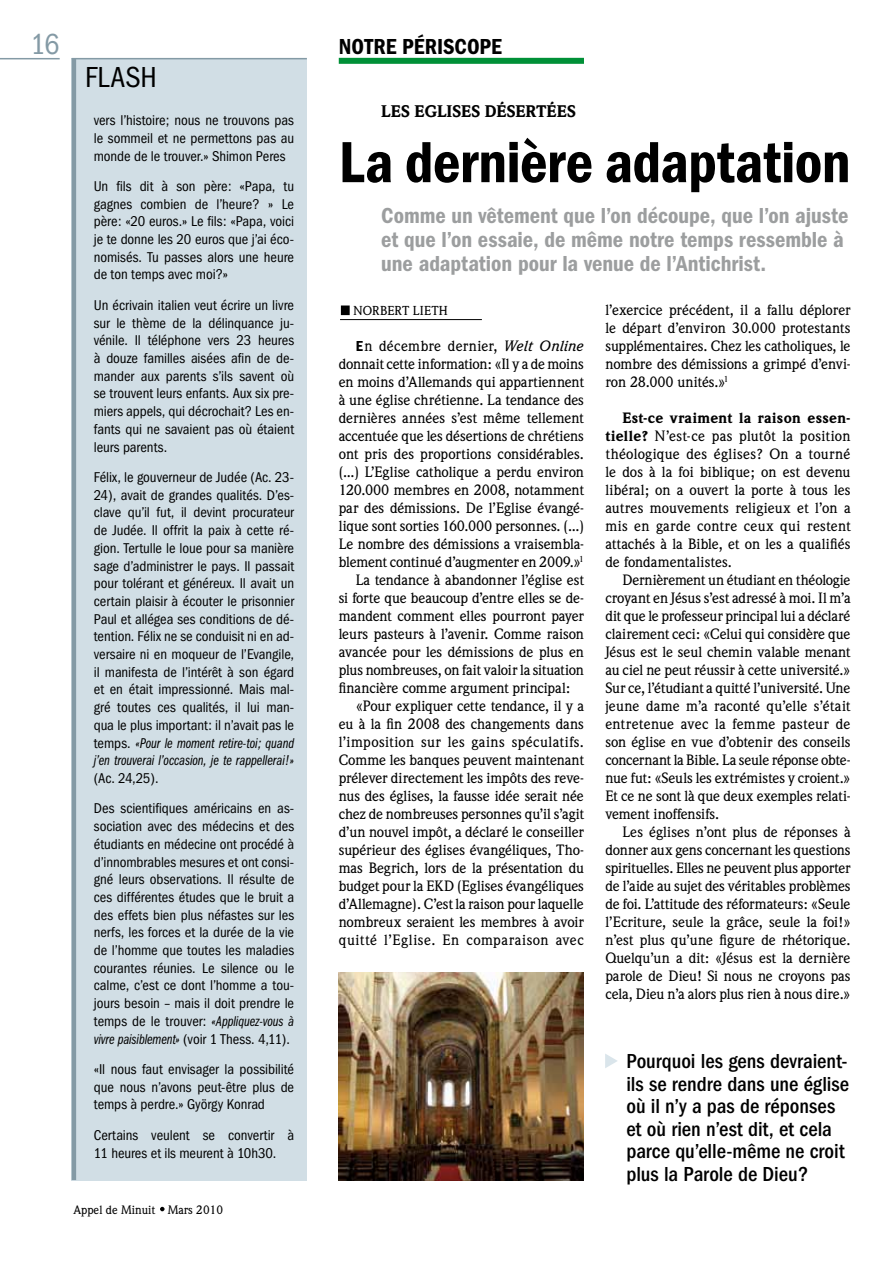
<style>
.page{position:relative;width:893px;height:1263px;background:#fff}
.page>*{position:absolute;margin:0;border:0;box-sizing:border-box;transform-origin:0 0}
.t1{font:600 condensed 60px "Franklin Gothic";letter-spacing:-.01em;color:#000}
.t2{font:condensed 30px "Franklin Gothic";letter-spacing:.025em;color:#000}
.t3{font:condensed 30px "Franklin Gothic";color:#849aa5}
.t4{font:600 condensed 22.5px/24px "Franklin Gothic";color:#9c9e9f}
.t5{font:600 condensed 22.5px "Franklin Gothic";letter-spacing:.005em;color:#000}
.t6{font:500 condensed 21px/22.5px "Franklin Gothic";color:#000}
.t7{font:900 16.5px "Weidemann";letter-spacing:.005em;color:#000}
.t8{font:500 14.7px/18px "Weidemann";color:#000;text-align:justify}
.t9{font:condensed 14.7px/17.7px "Franklin Gothic";letter-spacing:-.005em;color:#000;text-align:justify}
.t10{font:14.7px/17.7px "Franklin Gothic Book Cmpr Ital";letter-spacing:-.005em;color:#000}
.t11{font:500 14.7px "Weidemann";letter-spacing:-.02em;color:#000}
.t12{font:500 14.7px "Weidemann";letter-spacing:.03em;color:#000}
.t13{font:500 14.7px "Weidemann";letter-spacing:.035em;color:#000}
.t14{font:500 14.7px "Weidemann";letter-spacing:.025em;color:#000}
.t15{font:500 12.75px "Weidemann";letter-spacing:.015em;color:#000}
.t16{font:500 12px "Weidemann";color:#000}
.s1{font-family:"Franklin Gothic";font-stretch:condensed}
.s2{font-family:"Franklin Gothic Book Cmpr Ital";font-stretch:normal}
.s3{font-family:"Franklin Gothic";font-weight:600;font-stretch:condensed;font-size:15px}
.s4{font-style:italic}
.s5{font-weight:900}
</style>
<div class="page">
<img style="left:339px;top:972px;width:245px;height:208px">
<hr style="left:0;top:58px;width:60px;height:1px;background:#849aa5">
<div style="left:72px;top:58px;width:235px;height:1122px;background:#d1dee5"></div>
<hr style="left:72px;top:58px;width:235px;height:1px;background:#849aa5">
<hr style="left:72px;top:58px;width:4px;height:1122px;background:#849aa5">
<div style="left:339px;top:58px;width:245px;height:6px;background:#009037"></div>
<svg style="left:160px;top:1207px;width:5px;height:4px"></svg>
<svg style="left:605px;top:1054px;width:12px;height:14px"></svg>
<div style="left:341px;top:305px;width:9px;height:10px;background:#000"></div>
<hr style="left:340px;top:319px;width:142px;height:1px;background:#000">
<h2 class="t3" style="left:31px;top:27px;width:30px">16</h2>
<h2 class="t2" style="left:85px;top:60px;width:73px">Flash</h2>
<p class="t9" style="left:94px;top:112px;width:202px">vers l’histoire; nous ne trouvons pas le sommeil et ne permettons pas au monde de le trouver.» Shimon Peres</p>
<p class="t9" style="left:94px;top:177px;width:202px">Un fils dit à son père: «Papa, tu gagnes combien de l’heure? » Le père: «20 euros.» Le fils: «Papa, voici je te donne les 20 euros que j’ai éco&shy;nomisés. Tu passes alors une heure de ton temps avec moi?»</p>
<p class="t9" style="left:94px;top:296px;width:202px">Un écrivain italien veut écrire un livre sur le thème de la délinquance ju&shy;vénile. Il téléphone vers 23 heures à douze familles aisées afin de de&shy;mander aux parents s’ils savent où se trouvent leurs enfants. Aux six pre&shy;miers appels, qui décrochait? Les en&shy;fants qui ne savaient pas où étaient leurs parents.</p>
<p class="t9" style="left:94px;top:468px;width:202px">Félix, le gouverneur de Judée (Ac. 23- 24), avait de grandes qualités. D’es&shy;clave qu’il fut, il devint procurateur de Judée. Il offrit la paix à cette ré&shy;gion. Tertulle le loue pour sa manière sage d’administrer le pays. Il passait pour tolérant et généreux. Il avait un certain plaisir à écouter le prisonnier Paul et allégea ses conditions de dé&shy;tention. Félix ne se conduisit ni en ad&shy;versaire ni en moqueur de l’Evangile, il manifesta de l’intérêt à son égard et en était impressionné. Mais mal&shy;gré toutes ces qualités, il lui man&shy;qua le plus important: il n’avait pas le</p>
<p class="t10" style="left:94px;top:734px;width:202px"><span class="s1">temps.</span> «Pour le moment retire-toi; quand j’en trouverai l’occasion, je te rappellerai!»</p>
<p class="t9" style="left:94px;top:763px;width:202px;line-height:30.5px">(Ac. 24,25).<br>Des scientifiques américains en as-</p>
<p class="t9" style="left:94px;top:817px;width:202px">sociation avec des médecins et des étudiants en médecine ont procédé à d’innombrables mesures et ont consi&shy;gné leurs observations. Il résulte de ces différentes études que le bruit a des effets bien plus néfastes sur les nerfs, les forces et la durée de la vie de l’homme que toutes les maladies courantes réunies. Le silence ou le calme, c’est ce dont l’homme a tou&shy;jours besoin – mais il doit prendre le temps de le trouver: <span class="s2">«Appliquez-vous à</span></p>
<p class="t10" style="left:94px;top:1030px;width:198px">vivre paisiblement» <span class="s1">(voir 1 Thess. 4,11).</span></p>
<p class="t9" style="left:94px;top:1060px;width:202px">«Il nous faut envisager la possibilité que nous n’avons peut-être plus de temps à perdre.» György Konrad</p>
<p class="t9" style="left:94px;top:1126px;width:202px">Certains veulent se convertir à<br>11 heures et ils meurent à 10h30.</p>
<p class="t16" style="left:73px;top:1203px;width:151px">Appel de Minuit Mars 2010</p>
<h3 class="t5" style="left:339px;top:34px;width:98px">Notre périsc</h3>
<h3 class="t5" style="left:467px;top:34px;width:36px">ope</h3>
<p class="t7" style="left:381px;top:101px;width:196px">les eglises désertées</p>
<h1 class="t1" style="left:339px;top:128px;width:513px">La dernière adaptation</h1>
<h3 class="t4" style="left:381px;top:204px;width:469px">Comme un vêtement que l’on découpe, que l’on ajuste et que l’on essaie, de même notre temps ressemble à une adaptation pour la venue de l’Antichrist.</h3>
<p class="t15" style="left:354px;top:303px;width:96px">Norbert Lieth</p>
<p class="t14" style="left:356px;top:337px;width:230px"><span class="s3">E</span> n décembre dernier, <span class="s4">Welt Online</span></p>
<p class="t8" style="left:339px;top:355px;width:247px">donnait cette information: «Il y a de moins</p>
<p class="t8" style="left:339px;top:373px;width:247px">en moins d’Allemands qui appartiennent</p>
<p class="t8" style="left:339px;top:391px;width:247px">à une église chrétienne. La tendance des</p>
<p class="t8" style="left:339px;top:409px;width:247px">dernières années s’est même tellement</p>
<p class="t8" style="left:339px;top:427px;width:247px">accentuée que les désertions de chrétiens</p>
<p class="t8" style="left:339px;top:445px;width:247px">ont pris des proportions considérables.</p>
<p class="t8" style="left:339px;top:463px;width:247px">(...) L’Eglise catholique a perdu environ</p>
<p class="t8" style="left:339px;top:481px;width:247px">120.000 membres en 2008, notamment</p>
<p class="t8" style="left:339px;top:499px;width:247px">par des démissions. De l’Eglise évangé-</p>
<p class="t8" style="left:339px;top:517px;width:247px">lique sont sorties 160.000 personnes. (...)</p>
<p class="t8" style="left:339px;top:535px;width:247px">Le nombre des démissions a vraisembla-</p>
<p class="t11" style="left:339px;top:553px;width:247px">blement continué d’augmenter en 2009.»<sup>1</sup></p>
<p class="t8" style="left:356px;top:571px;width:230px">La tendance à abandonner l’église est</p>
<p class="t8" style="left:339px;top:589px;width:247px">si forte que beaucoup d’entre elles se de-</p>
<p class="t8" style="left:339px;top:607px;width:247px">mandent comment elles pourront payer</p>
<p class="t8" style="left:339px;top:625px;width:247px">leurs pasteurs à l’avenir. Comme raison</p>
<p class="t8" style="left:339px;top:643px;width:247px">avancée pour les démissions de plus en</p>
<p class="t8" style="left:339px;top:661px;width:247px">plus nombreuses, on fait valoir la situation</p>
<p class="t8" style="left:339px;top:679px;width:233px">financière comme argument principal:</p>
<p class="t8" style="left:356px;top:697px;width:230px">«Pour expliquer cette tendance, il y a</p>
<p class="t8" style="left:339px;top:715px;width:247px">eu à la fin 2008 des changements dans</p>
<p class="t12" style="left:339px;top:733px;width:247px">l’imposition sur les gains spéculatifs.</p>
<p class="t8" style="left:339px;top:751px;width:247px">Comme les banques peuvent maintenant</p>
<p class="t8" style="left:339px;top:769px;width:247px">prélever directement les impôts des reve-</p>
<p class="t8" style="left:339px;top:787px;width:247px">nus des églises, la fausse idée serait née</p>
<p class="t8" style="left:339px;top:805px;width:247px">chez de nombreuses personnes qu’il s’agit</p>
<p class="t8" style="left:339px;top:823px;width:247px">d’un nouvel impôt, a déclaré le conseiller</p>
<p class="t8" style="left:339px;top:841px;width:247px">supérieur des églises évangéliques, Tho-</p>
<p class="t8" style="left:339px;top:859px;width:247px">mas Begrich, lors de la présentation du</p>
<p class="t8" style="left:339px;top:877px;width:247px">budget pour la EKD (Eglises évangéliques</p>
<p class="t8" style="left:339px;top:895px;width:247px">d’Allemagne). C’est la raison pour laquelle</p>
<p class="t8" style="left:339px;top:913px;width:247px">nombreux seraient les membres à avoir</p>
<p class="t13" style="left:339px;top:931px;width:247px">quitté l’Eglise. En comparaison avec</p>
<p class="t8" style="left:605px;top:301px;width:247px">l’exercice précédent, il a fallu déplorer le départ d’environ 30.000 protestants supplémentaires. Chez les catholiques, le nombre des démissions a grimpé d’envi&shy;ron 28.000 unités.»<sup>1</sup></p>
<p class="t8" style="left:605px;top:409px;width:247px;text-indent:17px"><span class="s5">Est-ce vraiment la raison essen&shy;tielle?</span> N’est-ce pas plutôt la position théologique des églises? On a tourné le dos à la foi biblique; on est devenu libéral; on a ouvert la porte à tous les autres mouvements religieux et l’on a mis en garde contre ceux qui restent attachés à la Bible, et on les a qualifiés de fondamentalistes.</p>
<p class="t8" style="left:605px;top:571px;width:247px;text-indent:17px">Dernièrement un étudiant en théologie croyant en Jésus s’est adressé à moi. Il m’a dit que le professeur principal lui a déclaré clairement ceci: «Celui qui considère que Jésus est le seul chemin valable menant au ciel ne peut réussir à cette université.» Sur ce, l’étudiant a quitté l’université. Une jeune dame m’a raconté qu’elle s’était entretenue avec la femme pasteur de son église en vue d’obtenir des conseils concernant la Bible. La seule réponse obte&shy;nue fut: «Seuls les extrémistes y croient.» Et ce ne sont là que deux exemples relati&shy;vement inoffensifs.</p>
<p class="t8" style="left:605px;top:823px;width:247px;text-indent:17px">Les églises n’ont plus de réponses à donner aux gens concernant les questions spirituelles. Elles ne peuvent plus apporter de l’aide au sujet des véritables problèmes de foi. L’attitude des réformateurs: «Seule l’Ecriture, seule la grâce, seule la foi!» n’est plus qu’une figure de rhétorique.<br>Quelqu’un a dit: «Jésus est la dernière parole de Dieu! Si nous ne croyons pas cela, Dieu n’a alors plus rien à nous dire.»</p>
<h3 class="t6" style="left:626px;top:1050px;width:224px">Pourquoi les gens devraient&shy;ils se rendre dans une église où il n’y a pas de réponses et où rien n’est dit, et cela parce qu’elle-même ne croit plus la Parole de Dieu?</h3>
</div>
